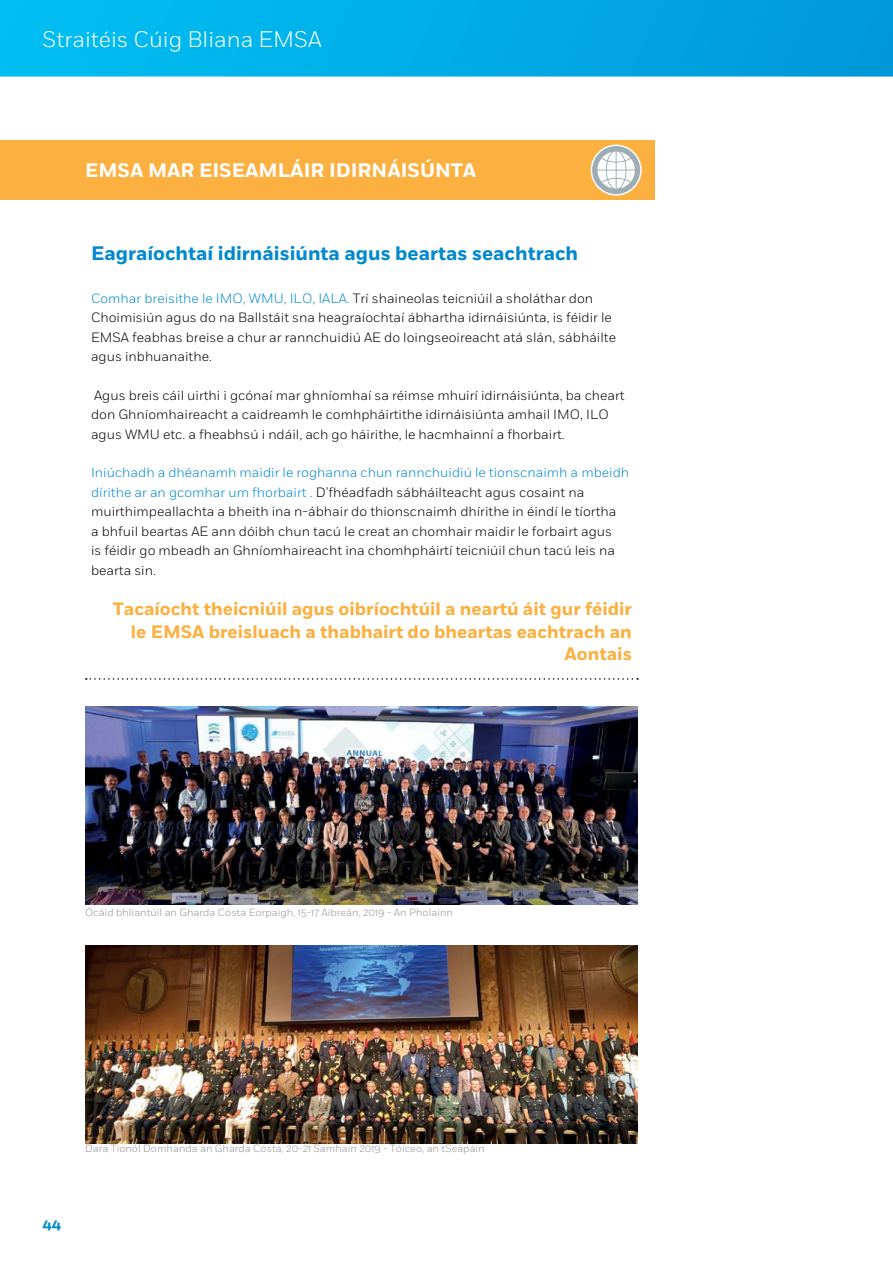
<style>
.page{position:relative;width:893px;height:1263px;background:#fff}
.page>*{position:absolute;margin:0;border:0;box-sizing:border-box;transform-origin:0 0}
.t1{font:300 22.5px "Fort";color:#fff}
.t2{font:700 19.5px "Fort";color:#0089cf}
.t3{font:700 19.5px "Fort";color:#fff}
.t4{font:700 18px/22.5px "Fort";color:#fbb040;text-align:right}
.t5{font:700 14.25px "Fort";color:#0089cf}
.t6{font:300 13.5px/19.5px "Fort";color:#000}
.t7{font:300 10.5px "Fort";color:#939598}
.s1{color:#0089cf}
</style>
<div class="page">
<svg style="left:0;top:0;width:893px;height:77px;background:#01ace6"></svg>
<svg style="left:86px;top:678px;width:552px;height:2px"></svg>
<div style="left:0;top:140px;width:654px;height:60px;background:#fbb040"></div>
<svg style="left:591px;top:145px;width:50px;height:50px"></svg>
<div style="left:591px;top:145px;width:51px;height:51px;border:2px solid #fff;border-radius:50%"></div>
<svg style="left:597px;top:151px;width:38px;height:38px"></svg>
<img style="left:85px;top:707px;width:553px;height:197px">
<img style="left:85px;top:946px;width:553px;height:197px">
<h1 class="t1" style="left:43px;top:26px;width:281px">Straitéis Cúig Bliana EMSA</h1>
<h2 class="t3" style="left:85px;top:159px;width:393px">EMSA MAR EISEAMLÁIR IDIRNÁISÚNTA</h2>
<h2 class="t2" style="left:91px;top:242px;width:489px">Eagraíochtaí idirnáisiúnta agus beartas seachtrach</h2>
<p class="t6" style="left:91px;top:288px;width:526px"><span class="s1">Comhar breisithe le IMO, WMU, ILO, IALA.</span> Trí shaineolas teicniúil a sholáthar don Choimisiún agus do na Ballstáit sna heagraíochtaí ábhartha idirnáisiúnta, is féidir le EMSA feabhas breise a chur ar rannchuidiú AE do loingseoireacht atá slán, sábháilte agus inbhuanaithe.</p>
<p class="t6" style="left:91px;top:385px;width:535px">Agus breis cáil uirthi i gcónaí mar ghníomhaí sa réimse mhuirí idirnáisiúnta, ba cheart don Ghníomhaireacht a caidreamh le comhpháirtithe idirnáisiúnta amhail IMO, ILO agus WMU etc. a fheabhsú i ndáil, ach go háirithe, le hacmhainní a fhorbairt.</p>
<p class="t6" style="left:91px;top:463px;width:540px"><span class="s1">Iniúchadh a dhéanamh maidir le roghanna chun rannchuidiú le tionscnaimh a mbeidh dírithe ar an gcomhar um fhorbairt .</span> D’fhéadfadh sábháilteacht agus cosaint na muirthimpeallachta a bheith ina n-ábhair do thionscnaimh dhírithe in éindí le tíortha<br>a bhfuil beartas AE ann dóibh chun tacú le creat an chomhair maidir le forbairt agus<br>is féidir go mbeadh an Ghníomhaireacht ina chomhpháirtí teicniúil chun tacú leis na bearta sin.</p>
<h3 class="t4" style="left:113px;top:598px;width:521px">Tacaíocht theicniúil agus oibríochtúil a neartú áit gur féidir le EMSA breisluach a thabhairt do bheartas eachtrach an<br>Aontais</h3>
<p class="t7" style="left:85px;top:906px;width:369px">Ócáid bhliantúil an Gharda Cósta Eorpaigh, 15-17 Aibreán, 2019 - An Pholainn</p>
<p class="t7" style="left:85px;top:1142px;width:401px">Dara Tionól Domhanda an Gharda Cósta, 20-21 Samhain 2019 - Tóiceo, an tSeapáin</p>
<p class="t5" style="left:43px;top:1215px;width:20px">44</p>
</div>
